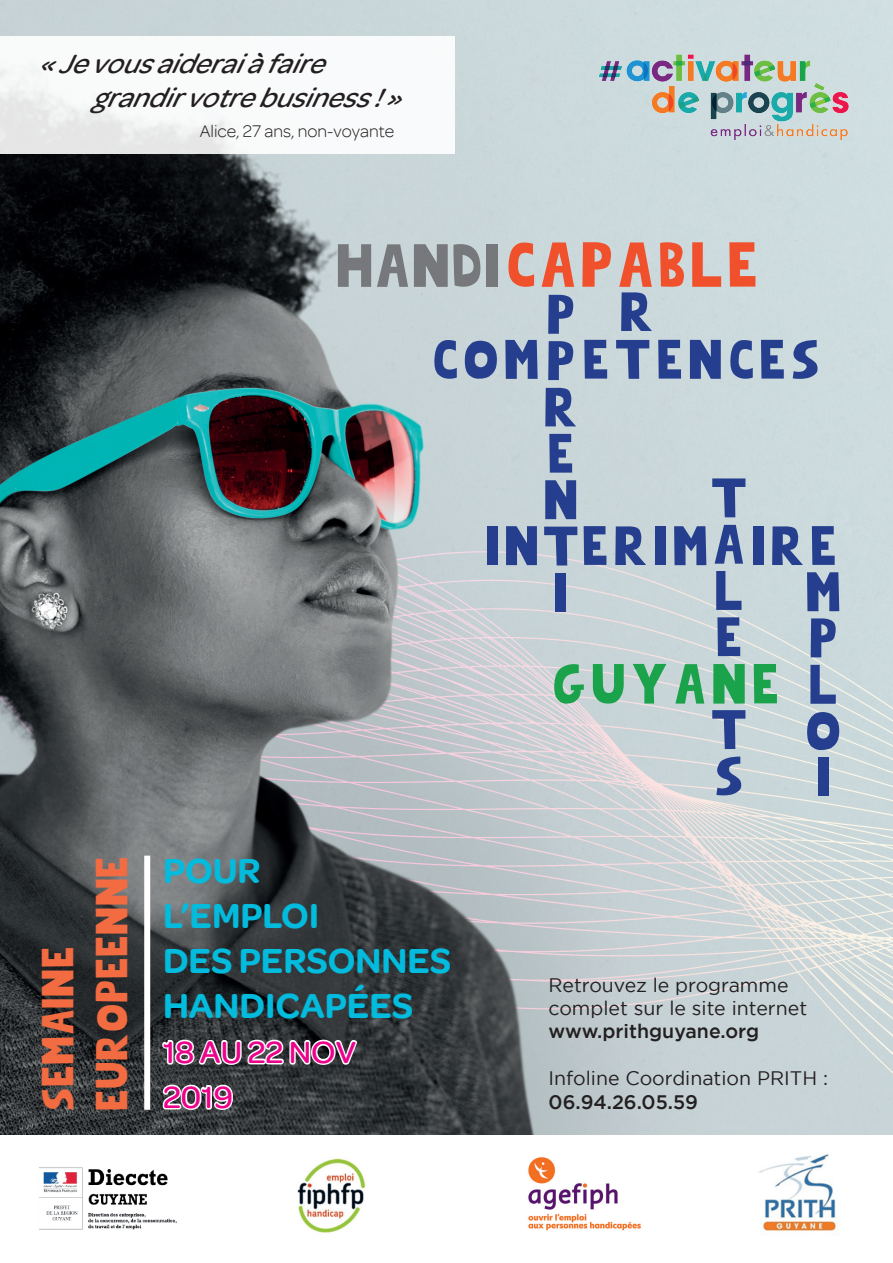
<style>
.page{position:relative;width:893px;height:1263px;background:#fff}
.page>*{position:absolute;margin:0;border:0;box-sizing:border-box;transform-origin:0 0}
.t1{font:63.6px "Chunk";letter-spacing:.11em;color:#f0512c}
.t2{font:56.55px "Chunk";letter-spacing:.14em;color:#1aa34b}
.t3{font:55.65px/46.3px "Chunk";letter-spacing:.14em;color:#253f8e;text-align:justify}
.t4{font:45px/54px "Chunk";letter-spacing:.06em;color:#f26b41}
.t5{font:600 37.5px/45px "Omnes";color:#03bbdd}
.t6{font:500 33px "Omnes";color:#ed028c}
.t7{font:italic 500 28.5px/34.2px "Omnes";color:#231f20}
.t8{font:19.5px/23.4px "Gotham";color:#231f20}
.t9{font:500 19.5px "Gotham";color:#231f20}
.t10{font:300 18px "Omnes";color:#231f20}
.s1{font-size:60.9px;color:#76787b}
</style>
<div class="page">
<img style="left:1px;top:1px;width:891px;height:1134px">
<img style="left:576px;top:35px;width:273px;height:120px">
<div style="left:0;top:36px;width:454px;height:118px;background:#fff"></div>
<svg style="left:160px;top:1027px;width:199px;height:88px"></svg>
<div style="left:144px;top:856px;width:6px;height:254px;background:#fff"></div>
<img style="left:528px;top:1157px;width:113px;height:74px">
<img style="left:759px;top:1154px;width:79px;height:77px">
<img style="left:297px;top:1158px;width:69px;height:75px">
<img style="left:40px;top:1167px;width:137px;height:63px">
<h3 class="t7" style="left:92px;top:46px;width:324px;text-indent:-54px">«Jevousaideraiàfaire grandirvotrebusiness!»</h3>
<p class="t10" style="left:200px;top:122px;width:196px">Alice, 27 ans, non-voyante</p>
<h3 class="t4" style="left:33px;top:1110px;width:254px;rotate:-90deg">SEMAINE<br>EUROPEENNE</h3>
<h1 class="t1" style="left:337px;top:240px;width:420px"><span class="s1">HANDI</span>CAPABLE</h1>
<h3 class="t3" style="left:544px;top:294px;width:36px">P P R E N T I</h3>
<h3 class="t3" style="left:621px;top:291px;width:33px">R</h3>
<h3 class="t3" style="left:433px;top:339px;width:386px">COM ETENCES</h3>
<h3 class="t3" style="left:712px;top:477px;width:36px">T A L E</h3>
<h3 class="t3" style="left:806px;top:525px;width:35px;text-indent:-320px">IN ERIM IRE M P L O I</h3>
<h2 class="t2" style="left:554px;top:662px;width:225px">GUYANE</h2>
<h3 class="t3" style="left:712px;top:709px;width:36px">T<br>S</h3>
<h3 class="t5" style="left:163px;top:848px;width:290px">POUR<br>L’EMPLOI<br>DES PERSONNES<br>HANDICAPÉES</h3>
<h3 class="t6" style="left:163px;top:1033px;width:195px">18 AU 22 NOV</h3>
<h3 class="t6" style="left:163px;top:1078px;width:72px">2019</h3>
<p class="t8" style="left:549px;top:973px;width:260px">Retrouvez le programme complet sur le site internet</p>
<p class="t9" style="left:549px;top:1020px;width:212px">www.prithguyane.org</p>
<p class="t8" style="left:549px;top:1066px;width:281px">Infoline Coordination PRITH :</p>
<p class="t9" style="left:549px;top:1091px;width:151px">06.94.26.05.59</p>
</div>
